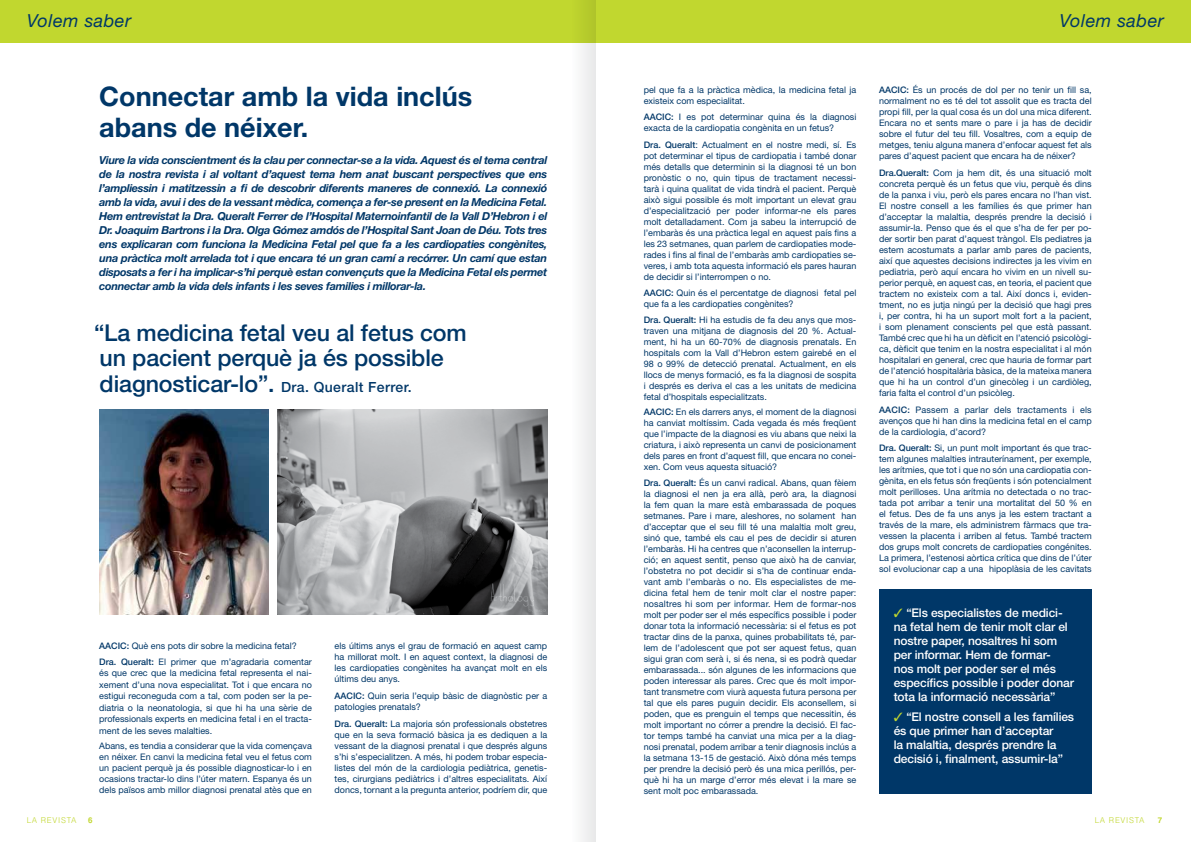
<style>
.page{position:relative;width:1191px;height:842px;background:#fff}
.page>*{position:absolute;margin:0;border:0;box-sizing:border-box;transform-origin:0 0}
.t1{font:700 27px/31px "Helvetica Neue LT Std";color:#003768}
.t2{font:500 23.2px/25.3px "Helvetica Neue LT Std";letter-spacing:-.005em;color:#003768}
.t3{font:italic 18px "Helvetica Neue LT Std";letter-spacing:.03em;color:#003768}
.t4{font:500 14px "Helvetica Neue LT Std";letter-spacing:.03em;color:#003768}
.t5{font:500 12px/14px "Helvetica Neue LT Std";letter-spacing:-.01em;color:#fff}
.t6{font:italic 700 11px/14px "Helvetica Neue LT Std";letter-spacing:-.025em;color:#003768;text-align:justify}
.t7{font:9px/11px "Helvetica Neue LT Std";color:#003768;text-align:justify}
.t8{font:300 8px "Helvetica LT Std";letter-spacing:.09em;color:#c1d72f}
.t9{font:700 8px "Helvetica LT Std";color:#c1d72f}
.s1{font-size:23.2px}
.s2{font-size:23px}
.s3{font-weight:500}
.s4{color:#c1d72f}
</style>
<div class="page">
<div style="left:0;top:0;width:1191px;height:42px;background:#c1d72f"></div>
<svg style="left:552px;top:0;width:43px;height:842px"></svg>
<div style="left:879px;top:589px;width:212px;height:204px;background:#003768"></div>
<img style="left:99px;top:409px;width:169px;height:205px">
<img style="left:277px;top:410px;width:270px;height:204px">
<h3 class="t3" style="left:27px;top:10px;width:106px">Volem saber</h3>
<h3 class="t3" style="left:1059px;top:10px;width:106px">Volem saber</h3>
<h1 class="t1" style="left:99px;top:81px;width:374px">Connectar amb la vida inclús abans de néixer.</h1>
<p class="t6" style="left:99px;top:153px;width:449px">Viure la vida conscientment és la clau per connectar-se a la vida. Aquest és el tema central de la nostra revista i al voltant d’aquest tema hem anat buscant perspectives que ens l’ampliessin i matitzessin a fi de descobrir diferents maneres de connexió. La connexió amb la vida, avui i des de la vessant mèdica, comença a fer-se present en la Medicina Fetal.<br>Hem entrevistat la Dra. Queralt Ferrer de l’Hospital Maternoinfantil de la Vall D’Hebron i el Dr. Joaquim Bartrons i la Dra. Olga Gómez amdós de l’Hospital Sant Joan de Déu. Tots tres ens explicaran com funciona la Medicina Fetal pel que fa a les cardiopaties congènites, una pràctica molt arrelada tot i que encara té un gran camí a recórrer. Un camí que estan disposats a fer i ha implicar-s’hi perquè estan convençuts que la Medicina Fetal els permet connectar amb la vida dels infants i les seves families i millorar-la.</p>
<h2 class="t2" style="left:94px;top:320px;width:374px">“La medicina fetal veu al fetus com un pacient perquè ja és possible</h2>
<h3 class="t4" style="left:100px;top:378px;width:314px"><span class="s1">diagnosticar-lo”</span><span class="s2">.</span> Dra. Queralt Ferrer.</h3>
<p class="t7" style="left:99px;top:638px;width:214px;line-height:15.7px"><span class="s3">AACIC:</span> Què ens pots dir sobre la medicina fetal?<br><span class="s3">Dra. Queralt:</span> El primer que m’agradaria comentar</p>
<p class="t7" style="left:99px;top:667px;width:214px;line-height:11.5px">és que crec que la medicina fetal representa el nai&shy;xement d’una nova especialitat. Tot i que encara no estigui reconeguda com a tal, com poden ser la pe&shy;diatria o la neonatologia, si que hi ha una sèrie de professionals experts en medicina fetal i en el tracta&shy;ment de les seves malalties.</p>
<p class="t7" style="left:99px;top:740px;width:214px">Abans, es tendia a considerar que la vida començava en néixer. En canvi la medicina fetal veu el fetus com un pacient perquè ja és possible diagnosticar-lo i en ocasions tractar-lo dins l’úter matern. Espanya és un dels països amb millor diagnosi prenatal atès que en</p>
<p class="t7" style="left:334px;top:640px;width:214px">els últims anys el grau de formació en aquest camp ha millorat molt. I en aquest context, la diagnosi de les cardiopaties congènites ha avançat molt en els últims deu anys.</p>
<p class="t7" style="left:334px;top:690px;width:214px"><span class="s3">AACIC:</span> Quin seria l’equip bàsic de diagnòstic per a patologies prenatals?</p>
<p class="t7" style="left:334px;top:718px;width:214px"><span class="s3">Dra. Queralt:</span> La majoria són professionals obstetres que en la seva formació bàsica ja es dediquen a la vessant de la diagnosi prenatal i que després alguns s’hi s’especialitzen. A més, hi podem trobar especia&shy;listes del món de la cardiologia pediàtrica, genetis&shy;tes, cirurgians pediàtrics i d’altres especialitats. Així doncs, tornant a la pregunta anterior, podríem dir, que</p>
<p class="t7" style="left:643px;top:84px;width:214px">pel que fa a la pràctica mèdica, la medicina fetal ja existeix com especialitat.</p>
<p class="t7" style="left:643px;top:111px;width:214px"><span class="s3">AACIC:</span> I es pot determinar quina és la diagnosi exacta de la cardiopatia congènita en un fetus?</p>
<p class="t7" style="left:643px;top:139px;width:214px"><span class="s3">Dra. Queralt</span>: Actualment en el nostre medi, sí. Es pot determinar el tipus de cardiopatia i també donar més detalls que determinin si la diagnosi té un bon pronòstic o no, quin tipus de tractament necessi&shy;tarà i quina qualitat de vida tindrà el pacient. Perquè això sigui possible és molt important un elevat grau d’especialització per poder informar-ne els pares molt detalladament. Com ja sabeu la interrupció de l’embaràs és una pràctica legal en aquest país fins a les 23 setmanes, quan parlem de cardiopaties mode&shy;rades i fins al final de l’embaràs amb cardiopaties se&shy;veres, i amb tota aquesta informació els pares hauran de decidir si l’interrompen o no.</p>
<p class="t7" style="left:643px;top:287px;width:214px"><span class="s3">AACIC:</span> Quin és el percentatge de diagnosi fetal pel que fa a les cardiopaties congènites?</p>
<p class="t7" style="left:643px;top:314px;width:214px"><span class="s3">Dra. Queralt:</span> Hi ha estudis de fa deu anys que mos&shy;traven una mitjana de diagnosis del 20 %. Actual&shy;ment, hi ha un 60-70% de diagnosis prenatals. En hospitals com la Vall d’Hebron estem gairebé en el 98 o 99% de detecció prenatal. Actualment, en els llocs de menys formació, es fa la diagnosi de sospita i després es deriva el cas a les unitats de medicina fetal d’hospitals especialitzats.</p>
<p class="t7" style="left:643px;top:406px;width:214px"><span class="s3">AACIC:</span> En els darrers anys, el moment de la diagnosi ha canviat moltíssim. Cada vegada és més freqüent que l’impacte de la diagnosi es viu abans que neixi la criatura, i això representa un canvi de posicionament dels pares en front d’aquest fill, que encara no conei&shy;xen. Com veus aquesta situació?</p>
<p class="t7" style="left:643px;top:477px;width:214px"><span class="s3">Dra. Queralt:</span> És un canvi radical. Abans, quan fèiem la diagnosi el nen ja era allà, però ara, la diagnosi la fem quan la mare està embarassada de poques setmanes. Pare i mare, aleshores, no solament han d’acceptar que el seu fill té una malaltia molt greu, sinó que, també els cau el pes de decidir si aturen l’embaràs. Hi ha centres que n’aconsellen la interrup&shy;ció; en aquest sentit, penso que això ha de canviar, l’obstetra no pot decidir si s’ha de continuar enda&shy;vant amb l’embaràs o no. Els especialistes de me&shy;dicina fetal hem de tenir molt clar el nostre paper: nosaltres hi som per informar. Hem de formar-nos molt per poder ser el més específics possible i poder donar tota la informació necessària: si el fetus es pot tractar dins de la panxa, quines probabilitats té, par&shy;lem de l’adolescent que pot ser aquest fetus, quan sigui gran com serà i, si és nena, si es podrà quedar embarassada... són algunes de les informacions que poden interessar als pares. Crec que és molt impor&shy;tant transmetre com viurà aquesta futura persona per tal que els pares puguin decidir. Els aconsellem, si poden, que es prenguin el temps que necessitin, és molt important no córrer a prendre la decisió. El fac&shy;tor temps també ha canviat una mica per a la diag&shy;nosi prenatal, podem arribar a tenir diagnosis inclús a la setmana 13-15 de gestació. Això dóna més temps per prendre la decisió però és una mica perillós, per&shy;què hi ha un marge d’error més elevat i la mare se sent molt poc embarassada.</p>
<p class="t7" style="left:879px;top:85px;width:214px"><span class="s3">AACIC:</span> És un procés de dol per no tenir un fill sa, normalment no es té del tot assolit que es tracta del propi fill, per la qual cosa és un dol una mica diferent.<br>Encara no et sents mare o pare i ja has de decidir sobre el futur del teu fill. Vosaltres, com a equip de metges, teniu alguna manera d’enfocar aquest fet als pares d’aquest pacient que encara ha de néixer?</p>
<p class="t7" style="left:879px;top:167px;width:214px"><span class="s3">Dra.Queralt:</span> Com ja hem dit, és una situació molt concreta perquè és un fetus que viu, perquè és dins de la panxa i viu, però els pares encara no l’han vist.<br>El nostre consell a les famílies és que primer han d’acceptar la malaltia, després prendre la decisió i assumir-la. Penso que és el que s’ha de fer per po&shy;der sortir ben parat d’aquest tràngol. Els pediatres ja estem acostumats a parlar amb pares de pacients, així que aquestes decisions indirectes ja les vivim en pediatria, però aquí encara ho vivim en un nivell su&shy;perior perquè, en aquest cas, en teoria, el pacient que tractem no existeix com a tal. Així doncs i, eviden&shy;tment, no es jutja ningú per la decisió que hagi pres i, per contra, hi ha un suport molt fort a la pacient, i som plenament conscients pel que està passant.<br>També crec que hi ha un dèficit en l’atenció psicològi&shy;ca, dèficit que tenim en la nostra especialitat i al món hospitalari en general, crec que hauria de formar part de l’atenció hospitalària bàsica, de la mateixa manera que hi ha un control d’un ginecòleg i un cardiòleg, faria falta el control d’un psicòleg.</p>
<p class="t7" style="left:879px;top:404px;width:214px"><span class="s3">AACIC:</span> Passem a parlar dels tractaments i els avenços que hi han dins la medicina fetal en el camp de la cardiologia, d’acord?</p>
<p class="t7" style="left:879px;top:443px;width:214px"><span class="s3">Dra. Queralt:</span> Si, un punt molt important és que trac&shy;tem algunes malalties intrauterínament, per exemple, les arítmies, que tot i que no són una cardiopatia con&shy;gènita, en els fetus són freqüents i són potencialment molt perilloses. Una arítmia no detectada o no trac&shy;tada pot arribar a tenir una mortalitat del 50 % en el fetus. Des de fa uns anys ja les estem tractant a través de la mare, els administrem fàrmacs que tra&shy;vessen la placenta i arriben al fetus. També tractem dos grups molt concrets de cardiopaties congénites.<br>La primera, l’estenosi aòrtica crítica que dins de l’úter sol evolucionar cap a una hipoplàsia de les cavitats</p>
<h3 class="t5" style="left:893px;top:606px;width:182px"><span class="s4">✓</span> “Els especialistes de medici&shy;na fetal hem de tenir molt clar el nostre paper, nosaltres hi som per informar. Hem de formar-<br>nos molt per poder ser el més específics possible i poder donar tota la informació necessària”</h3>
<h3 class="t5" style="left:893px;top:710px;width:182px"><span class="s4">✓</span> “El nostre consell a les famílies és que primer han d’acceptar<br>la malaltia, després prendre la decisió i, finalment, assumir-la”</h3>
<p class="t8" style="left:27px;top:815px;width:51px">LA REVISTA</p>
<p class="t9" style="left:88px;top:815px;width:6px">6</p>
<p class="t8" style="left:1094px;top:815px;width:51px">LA REVISTA</p>
<p class="t9" style="left:1157px;top:815px;width:6px">7</p>
</div>
